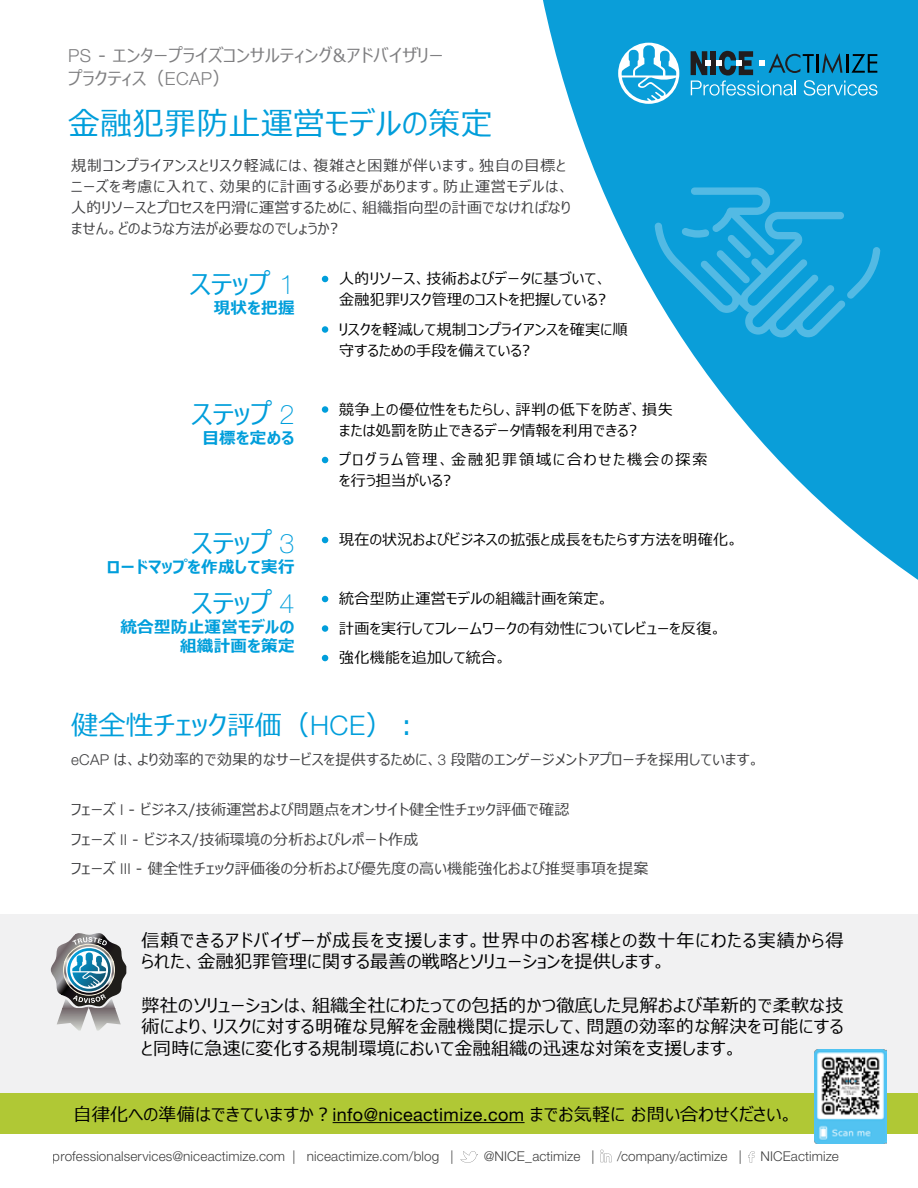
<style>
.page{position:relative;width:918px;height:1188px;background:#fff}
.page>*{position:absolute;margin:0;border:0;box-sizing:border-box;transform-origin:0 0}
.t1{font:31.5px "Meiryo UIW53";letter-spacing:.02em;color:#009edb}
.t2{font:27px "Meiryo UIW53";letter-spacing:.02em;color:#009edb}
.t3{font:18px/21.6px "Meiryo UIW53";letter-spacing:.02em;color:#000;text-align:justify}
.t4{font:18px/21.6px "Meiryo UIW53";letter-spacing:.065em;color:#000}
.t5{font:18px/22.8px "Meiryo UIW53";letter-spacing:.02em;color:#808082}
.t6{font:700 16.5px/19.8px "Meiryo UI";letter-spacing:.02em;color:#009edb;text-align:right}
.t7{font:15px/21px "Meiryo UIW53";letter-spacing:.02em;color:#000}
.t8{font:15px/29.5px "Meiryo UIW53";letter-spacing:.02em;color:#404042}
.t9{font:15px/21px "Meiryo UIW53";letter-spacing:.06em;color:#404042}
.t10{font:15px/21px "Meiryo UIW53";letter-spacing:.13em;color:#000}
.t11{font:300 13.5px "Helvetica Neue LT Std";letter-spacing:.01em;color:#000}
.s1{font-family:"Helvetica Neue LT Std";font-weight:300}
.s2{font-family:"Helvetica Neue LT Std";font-weight:100}
.s3{font-family:"Helvetica Neue LT Std"}
</style>
<div class="page">
<div style="left:0;top:914px;width:918px;height:206px;background:#f1f1f2"></div>
<svg style="left:543px;top:0;width:375px;height:580px;fill:#0a9ed9"></svg>
<div style="left:0;top:1094px;width:918px;height:40px;background:#b0c835"></div>
<svg style="left:322px;top:276px;width:6px;height:6px"></svg>
<div style="left:322px;top:326px;width:6px;height:7px;background:#009edb;border-radius:50%"></div>
<div style="left:322px;top:406px;width:6px;height:7px;background:#009edb;border-radius:50%"></div>
<svg style="left:322px;top:457px;width:6px;height:6px"></svg>
<svg style="left:322px;top:537px;width:6px;height:6px"></svg>
<svg style="left:322px;top:596px;width:6px;height:6px"></svg>
<div style="left:322px;top:625px;width:6px;height:7px;background:#009edb;border-radius:50%"></div>
<svg style="left:322px;top:655px;width:6px;height:6px"></svg>
<svg style="left:655px;top:187px;width:225px;height:150px;background:#1fa6dc"></svg>
<svg style="left:460px;top:1151px;width:18px;height:12px"></svg>
<svg style="left:600px;top:1150px;width:12px;height:12px"></svg>
<svg style="left:748px;top:1151px;width:6px;height:12px"></svg>
<svg style="left:691px;top:51px;width:186px;height:45px;background:#248eb9"></svg>
<svg style="left:618px;top:43px;width:61px;height:61px"></svg>
<svg style="left:51px;top:933px;width:75px;height:98px"></svg>
<hr style="left:333px;top:1122px;width:192px;height:1px;background:#000">
<img style="left:814px;top:1050px;width:72px;height:93px">
<p class="t5" style="left:68px;top:45px;width:377px"><span class="s1">PS</span> - エンタープライズコンサルティング&amp;アドバイザリープラクティス（<span class="s1">ECAP</span>）</p>
<h1 class="t1" style="left:68px;top:101px;width:426px">金融犯罪防止運営モデルの策定</h1>
<p class="t9" style="left:71px;top:156px;width:501px">規制コンプライアンスとリスク軽減には、複雑さと困難が伴います。独自の目標とニーズを考慮に入れて、効果的に計画する必要があります。防止運営モデルは、人的リソースとプロセスを円滑に運営するために、組織指向型の計画でなければなりません。どのような方法が必要なのでしょうか?</p>
<h2 class="t2" style="left:190px;top:266px;width:106px">ステップ <span class="s2">1</span></h2>
<p class="t6" style="left:214px;top:299px;width:82px">現状を把握</p>
<p class="t7" style="left:339px;top:269px;width:269px">人的リソース、技術およびデータに基づいて、金融犯罪リスク管理のコストを把握している?</p>
<p class="t7" style="left:339px;top:320px;width:290px">リスクを軽減して規制コンプライアンスを確実に順守するための手段を備えている?</p>
<h2 class="t2" style="left:192px;top:395px;width:104px">ステップ <span class="s2">2</span></h2>
<p class="t6" style="left:202px;top:429px;width:94px">目標を定める</p>
<p class="t7" style="left:339px;top:400px;width:335px">競争上の優位性をもたらし、評判の低下を防ぎ、損失または処罰を防止できるデータ情報を利用できる?</p>
<p class="t10" style="left:339px;top:450px;width:370px">プログラム管理、金融犯罪領域に合わせた機会の探索を行う担当がいる?</p>
<h2 class="t2" style="left:192px;top:525px;width:104px">ステップ <span class="s2">3</span></h2>
<p class="t6" style="left:107px;top:558px;width:189px">ロードマップを作成して実行</p>
<h2 class="t2" style="left:192px;top:584px;width:104px">ステップ <span class="s2">4</span></h2>
<p class="t6" style="left:120px;top:618px;width:176px">統合型防止運営モデルの組織計画を策定</p>
<p class="t7" style="left:339px;top:530px;width:401px">現在の状況およびビジネスの拡張と成長をもたらす方法を明確化。</p>
<p class="t7" style="left:339px;top:585px;width:384px;line-height:29.5px">統合型防止運営モデルの組織計画を策定。<br>計画を実行してフレームワークの有効性についてレビューを反復。強化機能を追加して統合。</p>
<h2 class="t2" style="left:71px;top:706px;width:351px">健全性チェック評価（<span class="s1">HCE</span>）：</h2>
<p class="t8" style="left:71px;top:745px;width:690px"><span class="s1">eCAP</span> は、より効率的で効果的なサービスを提供するために、<span class="s1">3</span> 段階のエンゲージメントアプローチを採用しています。</p>
<p class="t8" style="left:71px;top:796px;width:579px">フェーズ <span class="s1">I</span> - ビジネス/技術運営および問題点をオンサイト健全性チェック評価で確認<br>フェーズ <span class="s1">II</span> - ビジネス/技術環境の分析およびレポート作成<br>フェーズ <span class="s1">III</span> - 健全性チェック評価後の分析および優先度の高い機能強化および推奨事項を提案</p>
<p class="t4" style="left:141px;top:930px;width:703px">信頼できるアドバイザーが成長を支援します。世界中のお客様との数十年にわたる実績から得られた、金融犯罪管理に関する最善の戦略とソリューションを提供します。</p>
<p class="t3" style="left:141px;top:995px;width:704px">弊社のソリューションは、組織全社にわたっての包括的かつ徹底した見解および革新的で柔軟な技術により、リスクに対する明確な見解を金融機関に提示して、問題の効率的な解決を可能にすると同時に急速に変化する規制環境において金融組織の迅速な対策を支援します。</p>
<p class="t3" style="left:73px;top:1104px;width:721px">自律化への準備はできていますか？<span class="s3">info@niceactimize.com</span> までお気軽に お問い合わせください。</p>
<p class="t11" style="left:53px;top:1148px;width:402px">professionalservices@niceactimize.com | niceactimize.com/blog |</p>
<p class="t11" style="left:484px;top:1148px;width:112px">@NICE_actimize |</p>
<p class="t11" style="left:617px;top:1148px;width:126px">/company/actimize |</p>
<p class="t11" style="left:760px;top:1148px;width:80px">NICEactimize</p>
</div>
